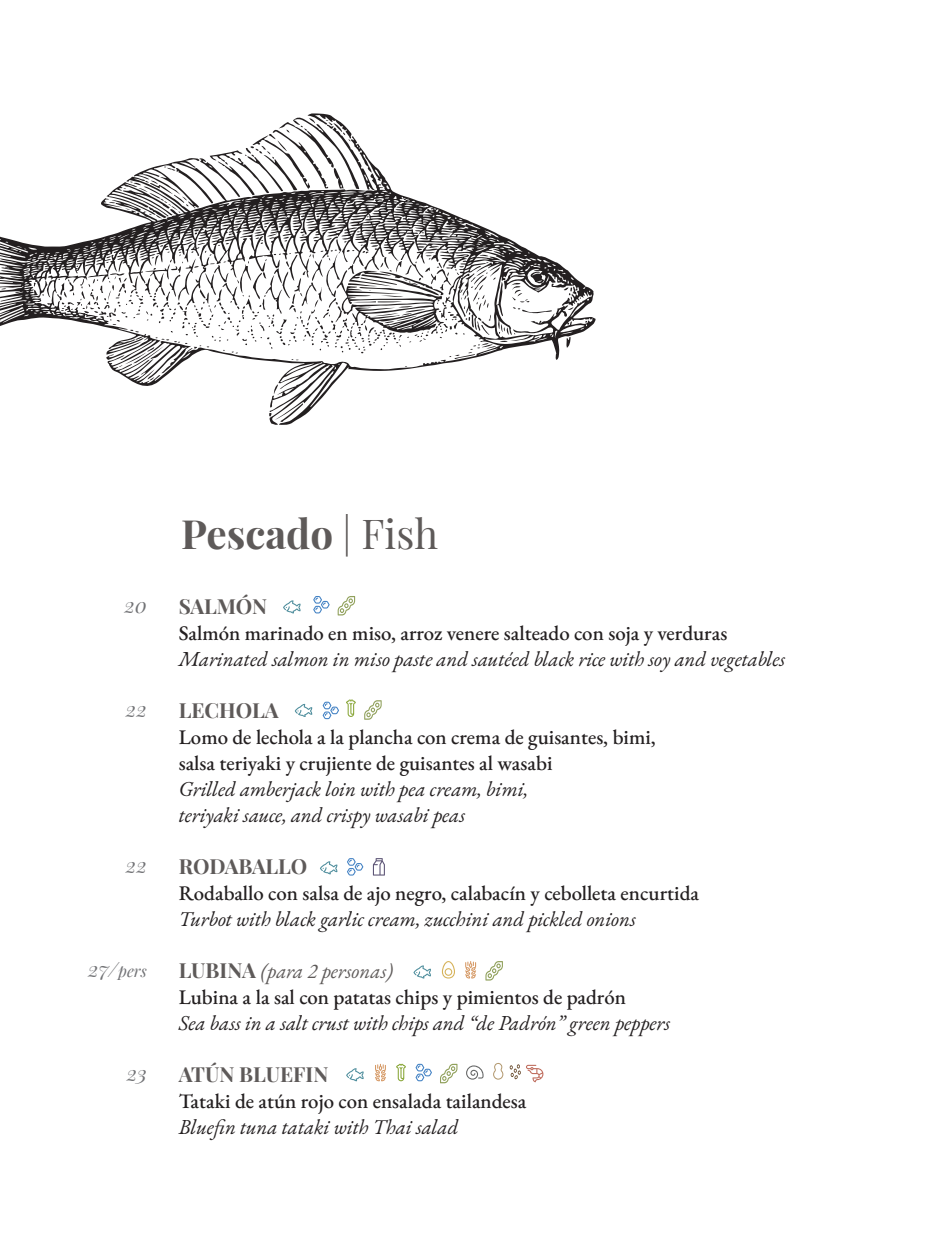
<style>
.page{position:relative;width:936px;height:1248px;background:#fff}
.page>*{position:absolute;margin:0;border:0;box-sizing:border-box;transform-origin:0 0}
.t1{font:700 40.4px "Playfair Display";color:#5e5a59}
.t2{font:500 20.8px/26px "EB Garamond";color:#231f20}
.t3{font:italic 20.8px/26px "EB Garamond";color:#231f20}
.t4{font:700 20.8px "Playfair Display";color:#5e5a59}
.t5{font:italic 20.8px "Playfair Display";color:#717275}
.t6{font:italic 16px "Playfair Display";color:#717275}
.s1{font-size:20.8px}
.s2{font-weight:400}
.s3{font-family:"Playfair Display";font-weight:700;color:#5e5a59}
.s4{font-weight:400;font-style:italic;color:#5e5a59}
</style>
<div class="page">
<svg style="left:313px;top:596px;width:16px;height:17px"></svg>
<svg style="left:347px;top:858px;width:16px;height:17px"></svg>
<svg style="left:322px;top:701px;width:17px;height:18px"></svg>
<svg style="left:415px;top:1063px;width:17px;height:18px"></svg>
<svg style="left:283px;top:600px;width:17px;height:13px"></svg>
<svg style="left:295px;top:703px;width:17px;height:14px"></svg>
<svg style="left:320px;top:861px;width:17px;height:13px"></svg>
<svg style="left:346px;top:1068px;width:17px;height:13px"></svg>
<svg style="left:396px;top:1063px;width:10px;height:18px"></svg>
<svg style="left:346px;top:699px;width:10px;height:18px"></svg>
<svg style="left:413px;top:965px;width:18px;height:13px"></svg>
<svg style="left:442px;top:961px;width:13px;height:17px"></svg>
<svg style="left:465px;top:961px;width:11px;height:17px"></svg>
<svg style="left:375px;top:1063px;width:11px;height:18px"></svg>
<svg style="left:373px;top:858px;width:12px;height:17px"></svg>
<svg style="left:337px;top:596px;width:18px;height:19px"></svg>
<svg style="left:364px;top:700px;width:17px;height:19px"></svg>
<svg style="left:440px;top:1063px;width:17px;height:20px"></svg>
<svg style="left:485px;top:961px;width:18px;height:19px"></svg>
<svg style="left:0;top:113px;width:595px;height:312px"></svg>
<svg style="left:466px;top:1065px;width:17px;height:14px"></svg>
<svg style="left:493px;top:1063px;width:10px;height:16px"></svg>
<svg style="left:509px;top:1064px;width:34px;height:18px"></svg>
<p class="t5" style="left:125px;top:589px;width:24px">20</p>
<p class="t5" style="left:126px;top:693px;width:22px">22</p>
<p class="t5" style="left:126px;top:849px;width:22px">22</p>
<p class="t6" style="left:88px;top:958px;width:60px"><span class="s1">27/</span>pers</p>
<p class="t5" style="left:127px;top:1057px;width:22px">23</p>
<h1 class="t1" style="left:181px;top:501px;width:258px">Pescado <span class="s2">| Fish</span></h1>
<p class="t4" style="left:179px;top:589px;width:90px">SALMÓN</p>
<p class="t2" style="left:179px;top:619px;width:550px">Salmón marinado en miso, arroz venere salteado con soja y verduras</p>
<p class="t3" style="left:179px;top:645px;width:608px">Marinated salmon in miso paste and sautéed black rice with soy and vegetables</p>
<p class="t4" style="left:179px;top:693px;width:101px">LECHOLA</p>
<p class="t2" style="left:179px;top:723px;width:478px">Lomo de lechola a la plancha con crema de guisantes, bimi, salsa teriyaki y crujiente de guisantes al wasabi</p>
<p class="t3" style="left:179px;top:775px;width:351px">Grilled amberjack loin with pea cream, bimi, teriyaki sauce, and crispy wasabi peas</p>
<p class="t4" style="left:179px;top:849px;width:130px">RODABALLO</p>
<p class="t2" style="left:179px;top:879px;width:522px">Rodaballo con salsa de ajo negro, calabacín y cebolleta encurtida</p>
<p class="t3" style="left:179px;top:905px;width:458px">Turbot with black garlic cream, zucchini and pickled onions</p>
<p class="t2" style="left:179px;top:957px;width:449px"><span class="s3">LUBINA</span> <span class="s4">(para 2 personas)<br></span>Lubina a la sal con patatas chips y pimientos de padrón</p>
<p class="t3" style="left:179px;top:1009px;width:493px">Sea bass in a salt crust with chips and “de Padrón” green peppers</p>
<p class="t4" style="left:179px;top:1057px;width:151px">ATÚN BLUEFIN</p>
<p class="t2" style="left:179px;top:1087px;width:349px">Tataki de atún rojo con ensalada tailandesa</p>
<p class="t3" style="left:179px;top:1113px;width:281px">Bluefin tuna tataki with Thai salad</p>
</div>
